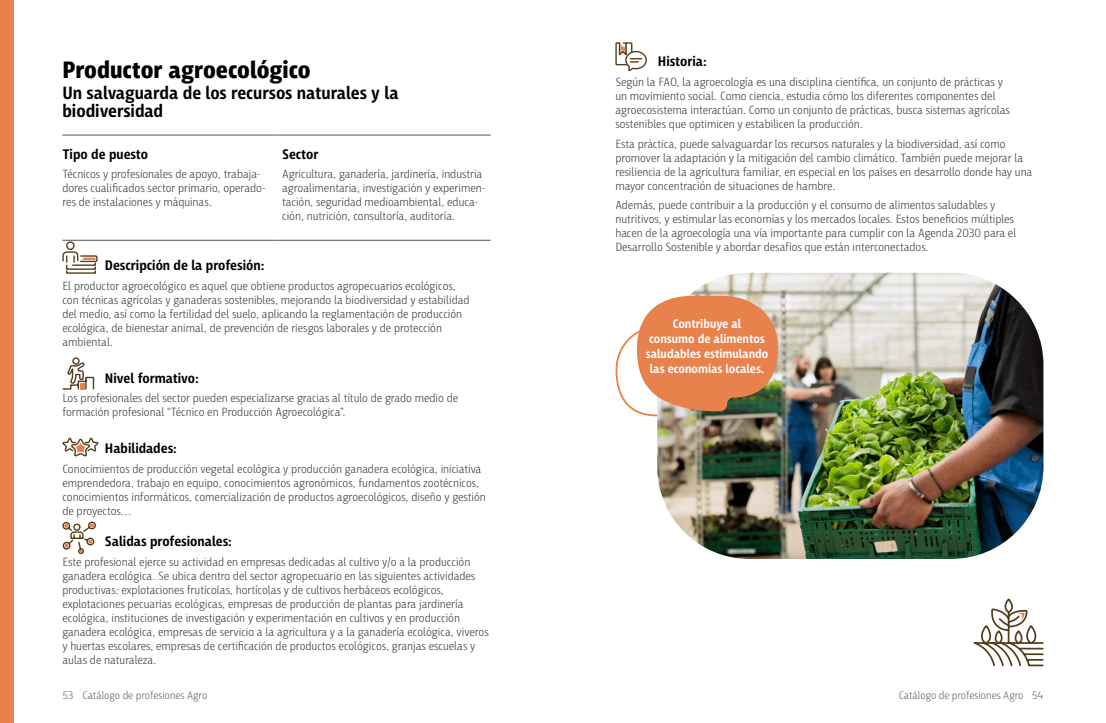
<style>
.page{position:relative;width:1106px;height:723px;background:#fff}
.page>*{position:absolute;margin:0;border:0;box-sizing:border-box;transform-origin:0 0}
.t1{font:700 24px "Iro Sans";color:#000}
.t2{font:600 18px/18px "Iro Sans";color:#000}
.h3_-_2{font:600 14px "Iro Sans";color:#000}
.h3_-_1{font:600 14px "Iro Sans";color:#000}
.Destacados_bafs{font:600 12.5px/15px "Iro Sans";color:#fff;text-align:center}
.t3{font:300 12px/14px "Iro Sans";color:#3c3c3b}
.t4{font:300 11px "Iro Sans";color:#646363}
</style>
<div class="page">
<div style="left:0;top:0;width:14px;height:723px;background:#e8814b"></div>
<svg style="left:973px;top:598px;width:71px;height:69px"></svg>
<img style="left:657px;top:273px;width:386px;height:286px">
<svg style="left:615px;top:296px;width:163px;height:133px"></svg>
<svg style="left:615px;top:42px;width:32px;height:30px"></svg>
<hr style="left:62px;top:135px;width:214px;height:1px;background:#575756">
<hr style="left:276px;top:135px;width:214px;height:1px;background:#575756">
<hr style="left:62px;top:240px;width:214px;height:1px;background:#575756">
<hr style="left:276px;top:240px;width:214px;height:1px;background:#575756">
<svg style="left:62px;top:241px;width:36px;height:33px"></svg>
<svg style="left:62px;top:357px;width:37px;height:198px"></svg>
<h2 class="t1" style="left:62px;top:56px;width:250px">Productor agroecológico</h2>
<h3 class="t2" style="left:62px;top:84px;width:338px">Un salvaguarda de los recursos naturales y la biodiversidad</h3>
<h3 class="h3_-_1" style="left:62px;top:146px;width:87px">Tipo de puesto</h3>
<p class="t3" style="left:62px;top:167px;width:204px">Técnicos y profesionales de apoyo, trabaja&shy;dores cualificados sector primario, operado&shy;res de instalaciones y máquinas.</p>
<h3 class="h3_-_1" style="left:282px;top:146px;width:38px">Sector</h3>
<p class="t3" style="left:282px;top:167px;width:204px">Agricultura, ganadería, jardinería, industria agroalimentaria, investigación y experimen&shy;tación, seguridad medioambiental, educa&shy;ción, nutrición, consultoría, auditoría.</p>
<h3 class="h3_-_2" style="left:105px;top:257px;width:161px">Descripción de la profesión:</h3>
<p class="t3" style="left:62px;top:278px;width:408px">El productor agroecológico es aquel que obtiene productos agropecuarios ecológicos, con técnicas agrícolas y ganaderas sostenibles, mejorando la biodiversidad y estabilidad del medio, así como la fertilidad del suelo, aplicando la reglamentación de producción ecológica, de bienestar animal, de prevención de riesgos laborales y de protección ambiental.</p>
<h3 class="h3_-_2" style="left:105px;top:370px;width:95px">Nivel formativo:</h3>
<p class="t3" style="left:62px;top:391px;width:397px">Los profesionales del sector pueden especializarse gracias al título de grado medio de formación profesional “Técnico en Producción Agroecológica”.</p>
<h3 class="h3_-_2" style="left:105px;top:441px;width:74px">Habilidades:</h3>
<p class="t3" style="left:62px;top:462px;width:425px">Conocimientos de producción vegetal ecológica y producción ganadera ecológica, iniciativa emprendedora, trabajo en equipo, conocimientos agronómicos, fundamentos zootécnicos, conocimientos informáticos, comercialización de productos agroecológicos, diseño y gestión de proyectos…</p>
<p class="h3_-_2" style="left:105px;top:533px;width:129px">Salidas profesionales:</p>
<p class="t3" style="left:62px;top:554px;width:428px">Este profesional ejerce su actividad en empresas dedicadas al cultivo y/o a la producción ganadera ecológica. Se ubica dentro del sector agropecuario en las siguientes actividades productivas: explotaciones frutícolas, hortícolas y de cultivos herbáceos ecológicos, explotaciones pecuarias ecológicas, empresas de producción de plantas para jardinería ecológica, instituciones de investigación y experimentación en cultivos y en producción ganadera ecológica, empresas de servicio a la agricultura y a la ganadería ecológica, viveros y huertas escolares, empresas de certificación de productos ecológicos, granjas escuelas y aulas de naturaleza.</p>
<h3 class="h3_-_2" style="left:658px;top:54px;width:50px">Historia:</h3>
<p class="t3" style="left:615px;top:75px;width:396px">Según la FAO, la agroecología es una disciplina científica, un conjunto de prácticas y un movimiento social. Como ciencia, estudia cómo los diferentes componentes del agroecosistema interactúan. Como un conjunto de prácticas, busca sistemas agrícolas sostenibles que optimicen y estabilicen la producción.</p>
<p class="t3" style="left:615px;top:137px;width:418px">Esta práctica, puede salvaguardar los recursos naturales y la biodiversidad, así como promover la adaptación y la mitigación del cambio climático. También puede mejorar la resiliencia de la agricultura familiar, en especial en los países en desarrollo donde hay una mayor concentración de situaciones de hambre.</p>
<p class="t3" style="left:615px;top:198px;width:402px">Además, puede contribuir a la producción y el consumo de alimentos saludables y nutritivos, y estimular las economías y los mercados locales. Estos beneficios múltiples hacen de la agroecología una vía importante para cumplir con la Agenda 2030 para el Desarrollo Sostenible y abordar desafíos que están interconectados.</p>
<p class="Destacados_bafs" style="left:645px;top:316px;width:124px">Contribuye al<br>consumo de alimentos saludables estimulando las economías locales.</p>
<p class="t4" style="left:62px;top:689px;width:146px">53 Catálogo de profesiones Agro</p>
<p class="t4" style="left:898px;top:689px;width:146px">Catálogo de profesiones Agro 54</p>
</div>
